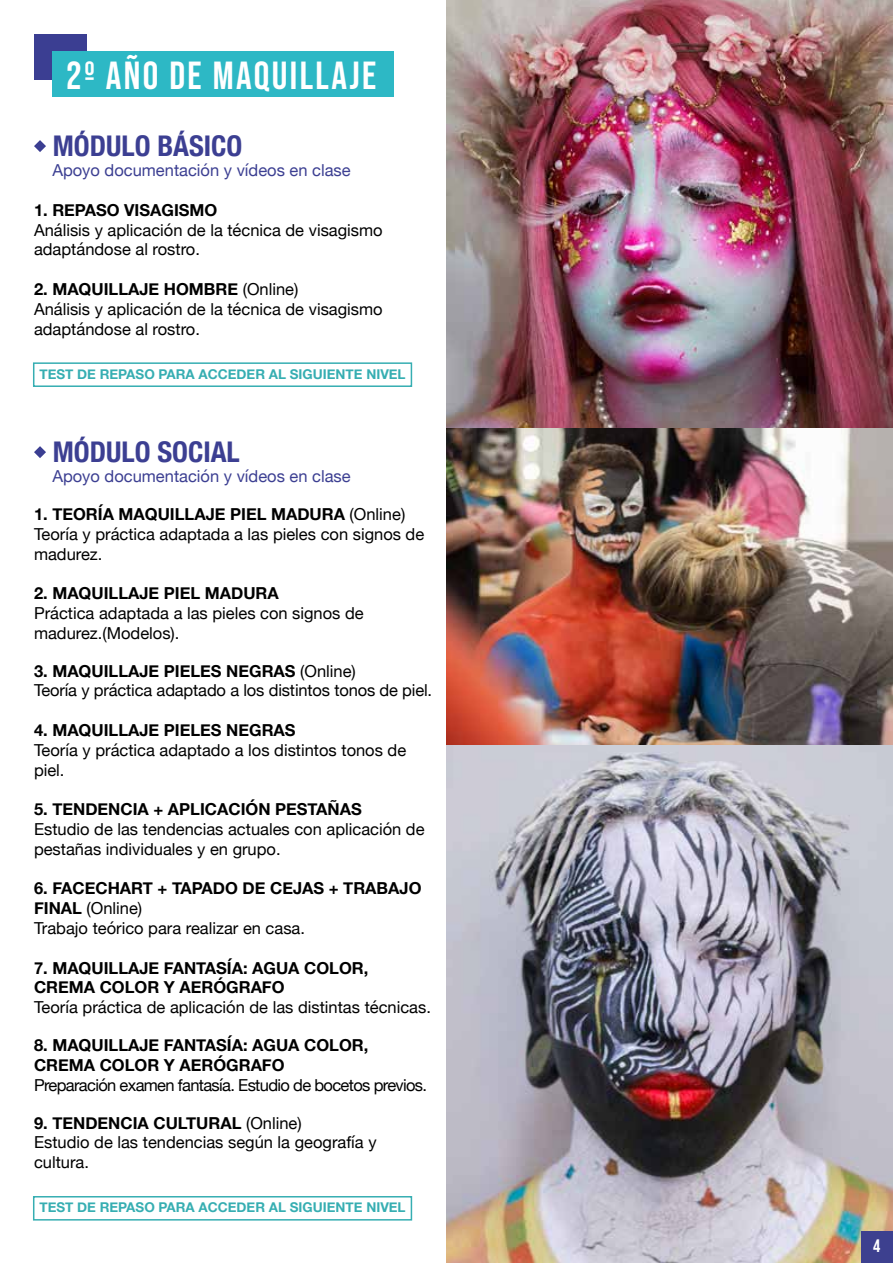
<style>
.page{position:relative;width:893px;height:1263px;background:#fff}
.page>*{position:absolute;margin:0;border:0;box-sizing:border-box;transform-origin:0 0}
.t1{font:39px "Bebas Neue";letter-spacing:.06em;color:#fff}
.t2{font:700 condensed 28.5px "Helvetica Neue";color:#3c3f92}
.t3{font:18px "Bebas Neue";color:#fff}
.t4{font:16.5px/19.8px "Helvetica Neue";color:#000}
.t5{font:700 16.5px/19.8px "Helvetica Neue";color:#000}
.t6{font:16.5px "Helvetica Neue";color:#3c3f92}
.t7{font:16.5px "Helvetica Neue";letter-spacing:-.04em;color:#000}
.t8{font:700 13.5px "Helvetica Neue";color:#36aeb2}
.s1{font-weight:700}
</style>
<div class="page">
<img style="left:446px;top:745px;width:447px;height:517px">
<img style="left:446px;top:427px;width:447px;height:318px">
<svg style="left:34px;top:140px;width:12px;height:12px"></svg>
<svg style="left:34px;top:446px;width:12px;height:12px"></svg>
<img style="left:446px;top:0;width:447px;height:427px">
<div style="left:34px;top:34px;width:52px;height:46px;background:#3b3e92"></div>
<div style="left:52px;top:51px;width:341px;height:46px;background:#2db8c5"></div>
<div style="left:33px;top:362px;width:379px;height:25px;border:2px solid #36aeb2"></div>
<div style="left:33px;top:1196px;width:379px;height:24px;border:2px solid #36aeb2"></div>
<div style="left:861px;top:1231px;width:32px;height:31px;background:#3d408f"></div>
<h1 class="t1" style="left:66px;top:55px;width:312px">2º AÑO DE MAQUILLAJE</h1>
<h2 class="t2" style="left:53px;top:130px;width:191px">MÓDULO BÁSICO</h2>
<p class="t6" style="left:52px;top:163px;width:300px">Apoyo documentación y vídeos en clase</p>
<p class="t5" style="left:34px;top:200px;width:185px">1. REPASO VISAGISMO</p>
<p class="t4" style="left:34px;top:221px;width:350px">Análisis y aplicación de la técnica de visagismo adaptándose al rostro.</p>
<p class="t4" style="left:34px;top:280px;width:350px"><span class="s1">2. MAQUILLAJE HOMBRE</span> (Online)<br>Análisis y aplicación de la técnica de visagismo adaptándose al rostro.</p>
<p class="t8" style="left:40px;top:366px;width:368px">TEST DE REPASO PARA ACCEDER AL SIGUIENTE NIVEL</p>
<h2 class="t2" style="left:53px;top:436px;width:188px">MÓDULO SOCIAL</h2>
<p class="t6" style="left:52px;top:469px;width:300px">Apoyo documentación y vídeos en clase</p>
<p class="t4" style="left:34px;top:505px;width:392px"><span class="s1">1. TEORÍA MAQUILLAJE PIEL MADURA</span> (Online)<br>Teoría y práctica adaptada a las pieles con signos de madurez.</p>
<p class="t5" style="left:34px;top:583px;width:246px">2. MAQUILLAJE PIEL MADURA</p>
<p class="t4" style="left:34px;top:604px;width:331px">Práctica adaptada a las pieles con signos de madurez.(Modelos).</p>
<p class="t4" style="left:34px;top:662px;width:400px"><span class="s1">3. MAQUILLAJE PIELES NEGRAS</span> (Online)<br>Teoría y práctica adaptado a los distintos tonos de piel.</p>
<p class="t5" style="left:34px;top:720px;width:263px">4. MAQUILLAJE PIELES NEGRAS</p>
<p class="t4" style="left:34px;top:741px;width:374px">Teoría y práctica adaptado a los distintos tonos de piel.</p>
<p class="t5" style="left:34px;top:799px;width:329px">5. TENDENCIA + APLICACIÓN PESTAÑAS</p>
<p class="t4" style="left:34px;top:820px;width:392px">Estudio de las tendencias actuales con aplicación de pestañas individuales y en grupo.</p>
<p class="t4" style="left:34px;top:880px;width:389px"><span class="s1">6. FACECHART + TAPADO DE CEJAS + TRABAJO<br>FINAL</span> (Online)<br>Trabajo teórico para realizar en casa.</p>
<p class="t5" style="left:34px;top:958px;width:336px">7. MAQUILLAJE FANTASÍA: AGUA COLOR,<br>CREMA COLOR Y AERÓGRAFO</p>
<p class="t4" style="left:34px;top:999px;width:398px">Teoría práctica de aplicación de las distintas técnicas.</p>
<p class="t5" style="left:34px;top:1035px;width:336px">8. MAQUILLAJE FANTASÍA: AGUA COLOR,<br>CREMA COLOR Y AERÓGRAFO</p>
<p class="t7" style="left:34px;top:1078px;width:395px">Preparación examen fantasía. Estudio de bocetos previos.</p>
<p class="t4" style="left:34px;top:1114px;width:344px"><span class="s1">9. TENDENCIA CULTURAL</span> (Online)<br>Estudio de las tendencias según la geografía y cultura.</p>
<p class="t8" style="left:40px;top:1200px;width:368px">TEST DE REPASO PARA ACCEDER AL SIGUIENTE NIVEL</p>
<p class="t3" style="left:873px;top:1236px;width:9px">4</p>
</div>
